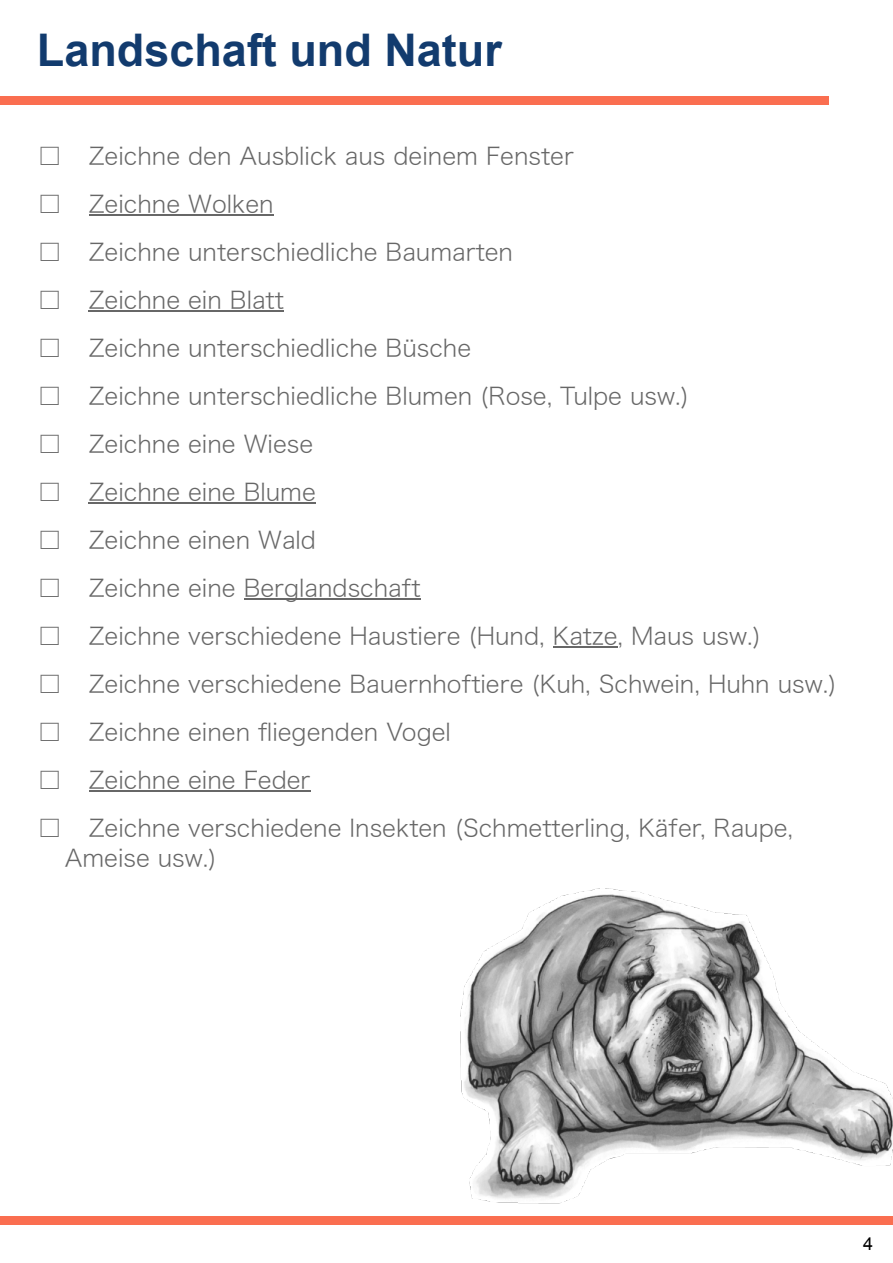
<style>
.page{position:relative;width:893px;height:1263px;background:#fff}
.page>*{position:absolute;margin:0;border:0;box-sizing:border-box;transform-origin:0 0}
.t1{font:700 45px "Arial";color:#123b6e}
.t2{font:24px/30px "Hiragino Sans W2";color:#676767}
.t3{font:18px "Arial";color:#000}
</style>
<div class="page">
<div style="left:0;top:1216px;width:893px;height:8px;background:#fa6e50"></div>
<div style="left:0;top:97px;width:829px;height:8px;background:#fa6e50"></div>
<hr style="left:89px;top:214px;width:185px;height:2px;background:#676767">
<hr style="left:89px;top:310px;width:195px;height:2px;background:#676767">
<hr style="left:89px;top:502px;width:227px;height:2px;background:#676767">
<hr style="left:244px;top:598px;width:177px;height:2px;background:#676767">
<hr style="left:553px;top:646px;width:65px;height:2px;background:#676767">
<hr style="left:89px;top:790px;width:222px;height:2px;background:#676767">
<img style="left:460px;top:888px;width:433px;height:316px">
<h1 class="t1" style="left:37px;top:34px;width:466px">Landschaft und Natur</h1>
<p class="t2" style="left:38px;top:140px;width:538px">□ Zeichne den Ausblick aus deinem Fenster</p>
<p class="t2" style="left:38px;top:188px;width:237px">□ Zeichne Wolken</p>
<p class="t2" style="left:38px;top:236px;width:477px">□ Zeichne unterschiedliche Baumarten</p>
<p class="t2" style="left:38px;top:284px;width:248px">□ Zeichne ein Blatt</p>
<p class="t2" style="left:38px;top:332px;width:435px">□ Zeichne unterschiedliche Büsche</p>
<p class="t2" style="left:38px;top:380px;width:653px">□ Zeichne unterschiedliche Blumen (Rose, Tulpe usw.)</p>
<p class="t2" style="left:38px;top:428px;width:277px">□ Zeichne eine Wiese</p>
<p class="t2" style="left:38px;top:476px;width:280px">□ Zeichne eine Blume</p>
<p class="t2" style="left:38px;top:524px;width:280px">□ Zeichne einen Wald</p>
<p class="t2" style="left:38px;top:572px;width:384px">□ Zeichne eine Berglandschaft</p>
<p class="t2" style="left:38px;top:620px;width:725px">□ Zeichne verschiedene Haustiere (Hund, Katze, Maus usw.)</p>
<p class="t2" style="left:38px;top:668px;width:800px">□ Zeichne verschiedene Bauernhoftiere (Kuh, Schwein, Huhn usw.)</p>
<p class="t2" style="left:38px;top:716px;width:415px">□ Zeichne einen fliegenden Vogel</p>
<p class="t2" style="left:38px;top:764px;width:274px">□ Zeichne eine Feder</p>
<p class="t2" style="left:65px;top:812px;width:730px;text-indent:-27px">□ Zeichne verschiedene Insekten (Schmetterling, Käfer, Raupe,<br>Ameise usw.)</p>
<p class="t3" style="left:863px;top:1237px;width:12px">4</p>
</div>
